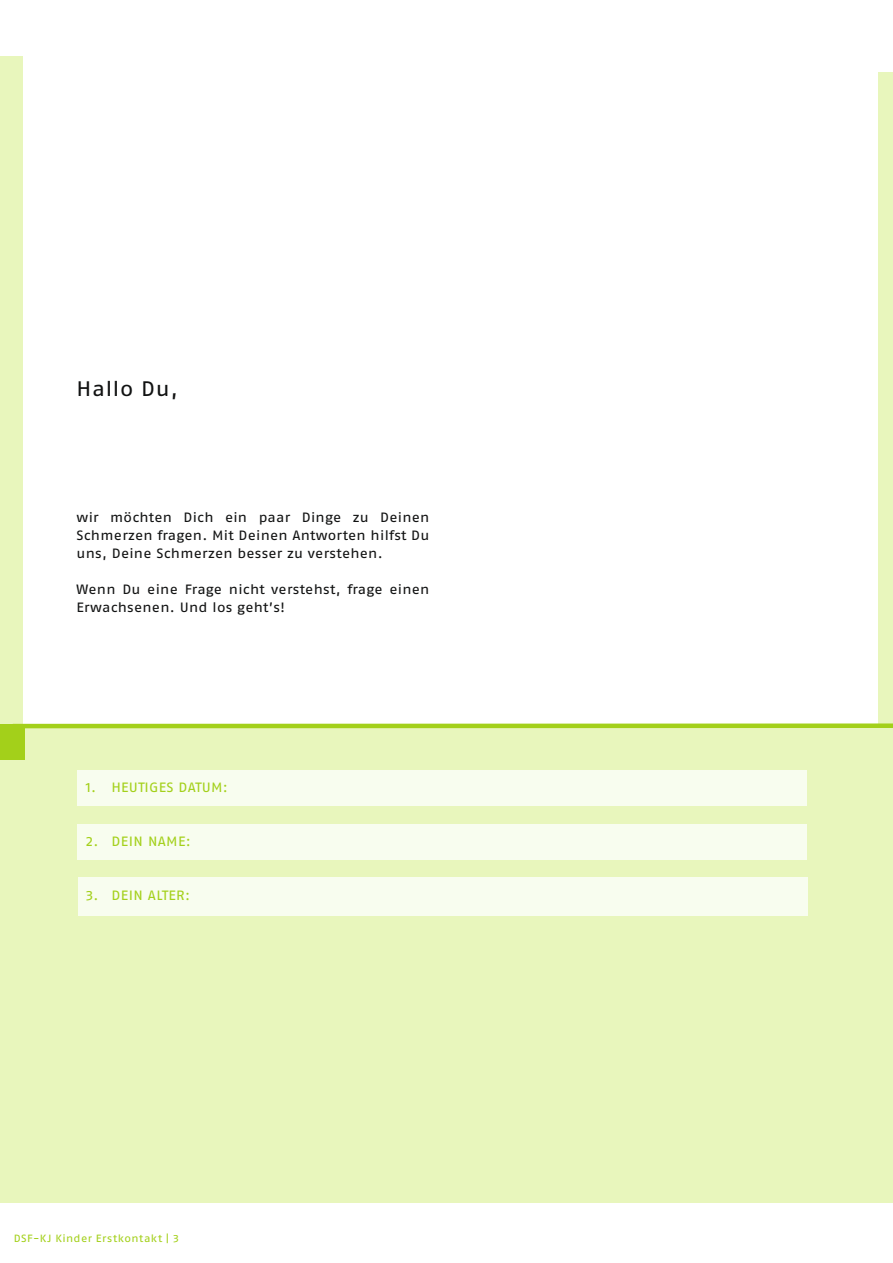
<style>
.page{position:relative;width:893px;height:1263px;background:#fff}
.page>*{position:absolute;margin:0;border:0;box-sizing:border-box;transform-origin:0 0}
.t1{font:21px "Fago Ex Regular Lf";letter-spacing:.03em;color:#111212}
.t2{font:13.5px/18px "Fago Ex Regular Lf";letter-spacing:.015em;color:#111212;text-align:justify}
.t3{font:13.5px "Fago Ex Regular Lf";letter-spacing:.02em;color:#a3d01a}
.t4{font:10.5px "Fago Ex Regular Lf";letter-spacing:.04em;color:#a3d01a}
</style>
<div class="page">
<div style="left:878px;top:72px;width:15px;height:1131px;background:#e8f6bc"></div>
<div style="left:0;top:56px;width:22px;height:1147px;background:#e8f6bc"></div>
<div style="left:21px;top:724px;width:872px;height:479px;background:#e8f6bc"></div>
<div style="left:77px;top:824px;width:729px;height:36px;background:#f8fdef"></div>
<div style="left:77px;top:770px;width:729px;height:36px;background:#f8fdef"></div>
<div style="left:78px;top:877px;width:729px;height:39px;background:#f8fdef"></div>
<div style="left:0;top:724px;width:24px;height:36px;background:#a3d01a"></div>
<div style="left:13px;top:723px;width:880px;height:5px;background:#a3d01a"></div>
<h1 class="t1" style="left:77px;top:376px;width:103px">Hallo Du,</h1>
<p class="t2" style="left:77px;top:508px;width:354px">wir möchten Dich ein paar Dinge zu Deinen Schmerzen fragen. Mit Deinen Antworten hilfst Du uns, Deine Schmerzen besser zu verstehen.</p>
<p class="t2" style="left:77px;top:580px;width:354px">Wenn Du eine Frage nicht verstehst, frage einen<br>Erwachsenen. Und los geht’s!</p>
<p class="t3" style="left:86px;top:779px;width:144px">1. HEUTIGES DATUM:</p>
<p class="t3" style="left:86px;top:833px;width:27px">2. dein</p>
<p class="t3" style="left:148px;top:833px;width:44px">NAME:</p>
<p class="t3" style="left:86px;top:887px;width:27px">3. dein</p>
<p class="t3" style="left:148px;top:887px;width:9px">alter</p>
<p class="t3" style="left:185px;top:887px;width:7px">:</p>
<p class="t4" style="left:14px;top:1232px;width:167px">DSF-KJ Kinder Erstkontakt | 3</p>
</div>
